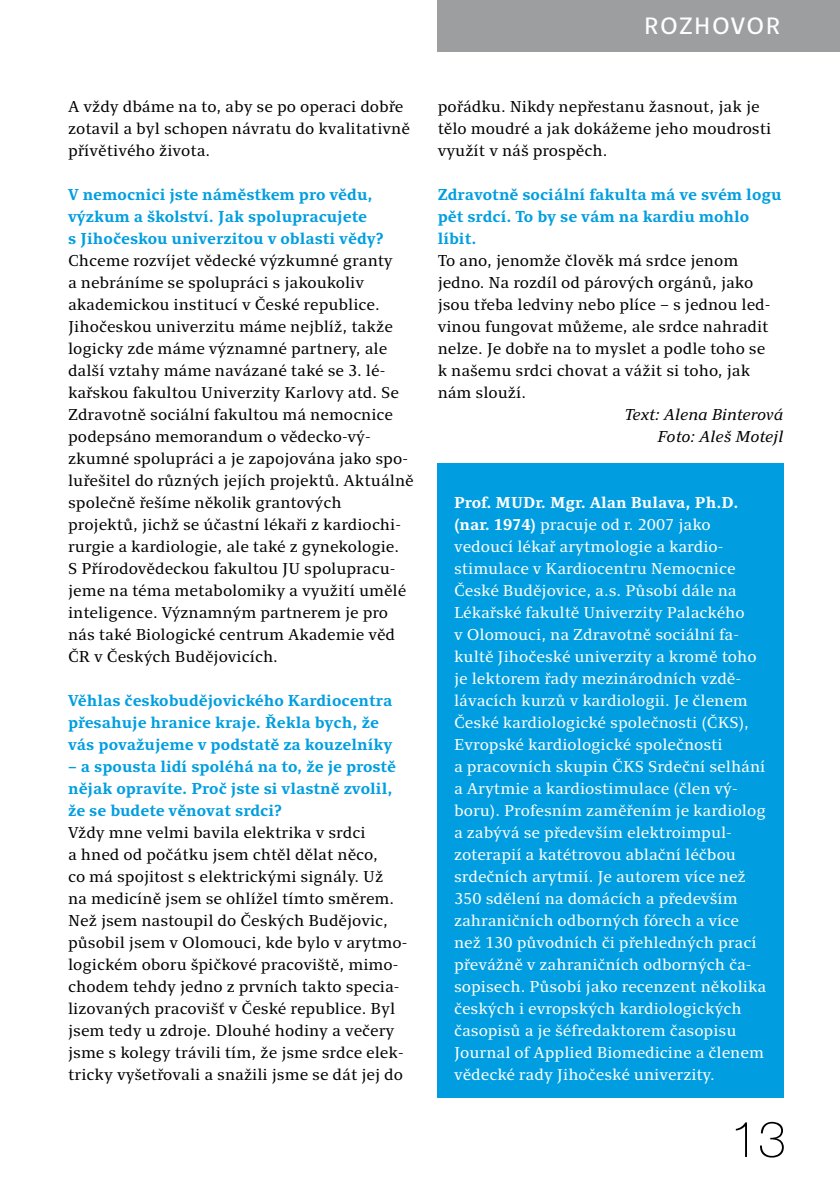
<style>
.page{position:relative;width:840px;height:1191px;background:#fff}
.page>*{position:absolute;margin:0;border:0;box-sizing:border-box;transform-origin:0 0}
.t1{font:100 50px "Helvetica Neue LT Pro";color:#000}
.t2{font:24px "Clara Sans";letter-spacing:.05em;color:#fff}
.t3{font:16px/22px "Clara Serif";color:#000}
.t4{font:16px/22px "Clara Serif";color:#fff}
.t5{font:700 16px/22px "Clara Serif";color:#009ee0}
.t6{font:italic 16px/22px "Clara Serif";color:#000;text-align:right}
.s1{font-weight:700}
</style>
<div class="page">
<div style="left:437px;top:0;width:402px;height:51px;background:#9c9e9f"></div>
<div style="left:437px;top:463px;width:345px;height:634px;background:#009ee0"></div>
<h2 class="t2" style="left:643px;top:13px;width:138px">ROZHOVOR</h2>
<p class="t3" style="left:68px;top:96px;width:343px">A vždy dbáme na to, aby se po operaci dobře zotavil a byl schopen návratu do kvalitativně přívětivého života.</p>
<p class="t5" style="left:68px;top:184px;width:317px">V nemocnici jste náměstkem pro vědu, výzkum a školství. Jak spolupracujete<br>s Jihočeskou univerzitou v oblasti vědy?</p>
<p class="t3" style="left:68px;top:250px;width:347px">Chceme rozvíjet vědecké výzkumné granty<br>a nebráníme se spolupráci s jakoukoliv akademickou institucí v České republice.<br>Jihočeskou univerzitu máme nejblíž, takže logicky zde máme významné partnery, ale další vztahy máme navázané také se 3. lé&shy;kařskou fakultou Univerzity Karlovy atd. Se Zdravotně sociální fakultou má nemocnice podepsáno memorandum o vědecko-vý&shy;zkumné spolupráci a je zapojována jako spo&shy;luřešitel do různých jejích projektů. Aktuálně společně řešíme několik grantových projektů, jichž se účastní lékaři z kardiochi&shy;rurgie a kardiologie, ale také z gynekologie.<br>S Přírodovědeckou fakultou JU spolupracu&shy;jeme na téma metabolomiky a využití umělé inteligence. Významným partnerem je pro nás také Biologické centrum Akademie věd ČR v Českých Budějovicích.</p>
<p class="t5" style="left:68px;top:690px;width:326px">Věhlas českobudějovického Kardiocentra přesahuje hranice kraje. Řekla bych, že vás považujeme v podstatě za kouzelníky</p>
<p class="t5" style="left:68px;top:756px;width:329px">– a spousta lidí spoléhá na to, že je prostě nějak opravíte. Proč jste si vlastně zvolil, že se budete věnovat srdci?</p>
<p class="t3" style="left:68px;top:822px;width:340px">Vždy mne velmi bavila elektrika v srdci<br>a hned od počátku jsem chtěl dělat něco,<br>co má spojitost s elektrickými signály. Už<br>na medicíně jsem se ohlížel tímto směrem.<br>Než jsem nastoupil do Českých Budějovic, působil jsem v Olomouci, kde bylo v arytmo&shy;logickém oboru špičkové pracoviště, mimo&shy;chodem tehdy jedno z prvních takto specia&shy;lizovaných pracovišť v České republice. Byl jsem tedy u zdroje. Dlouhé hodiny a večery jsme s kolegy trávili tím, že jsme srdce elek&shy;tricky vyšetřovali a snažili jsme se dát jej do</p>
<p class="t3" style="left:437px;top:96px;width:335px">pořádku. Nikdy nepřestanu žasnout, jak je tělo moudré a jak dokážeme jeho moudrosti využít v náš prospěch.</p>
<p class="t5" style="left:437px;top:184px;width:345px">Zdravotně sociální fakulta má ve svém logu pět srdcí. To by se vám na kardiu mohlo líbit.</p>
<p class="t3" style="left:437px;top:250px;width:334px">To ano, jenomže člověk má srdce jenom jedno. Na rozdíl od párových orgánů, jako jsou třeba ledviny nebo plíce – s jednou led&shy;vinou fungovat můžeme, ale srdce nahradit nelze. Je dobře na to myslet a podle toho se k našemu srdci chovat a vážit si toho, jak nám slouží.</p>
<p class="t6" style="left:624px;top:404px;width:160px">Text: Alena Binterová<br>Foto: Aleš Motejl</p>
<p class="t4" style="left:454px;top:492px;width:313px"><span class="s1">Prof. MUDr. Mgr. Alan Bulava, Ph.D. (nar. 1974)</span> pracuje od r. 2007 jako vedoucí lékař arytmologie a kardio&shy;stimulace v Kardiocentru Nemocnice České Budějovice, a.s. Působí dále na Lékařské fakultě Univerzity Palackého<br>v Olomouci, na Zdravotně sociální fa&shy;kultě Jihočeské univerzity a kromě toho je lektorem řady mezinárodních vzdě&shy;lávacích kurzů v kardiologii. Je členem České kardiologické společnosti (ČKS), Evropské kardiologické společnosti<br>a pracovních skupin ČKS Srdeční selhání a Arytmie a kardiostimulace (člen vý&shy;boru). Profesním zaměřením je kardiolog a zabývá se především elektroimpul&shy;zoterapií a katétrovou ablační léčbou srdečních arytmií. Je autorem více než 350 sdělení na domácích a především zahraničních odborných fórech a více než 130 původních či přehledných prací převážně v zahraničních odborných ča&shy;sopisech. Působí jako recenzent několika českých i evropských kardiologických časopisů a je šéfredaktorem časopisu Journal of Applied Biomedicine a členem vědecké rady Jihočeské univerzity.</p>
<h1 class="t1" style="left:730px;top:1109px;width:57px">13</h1>
</div>
